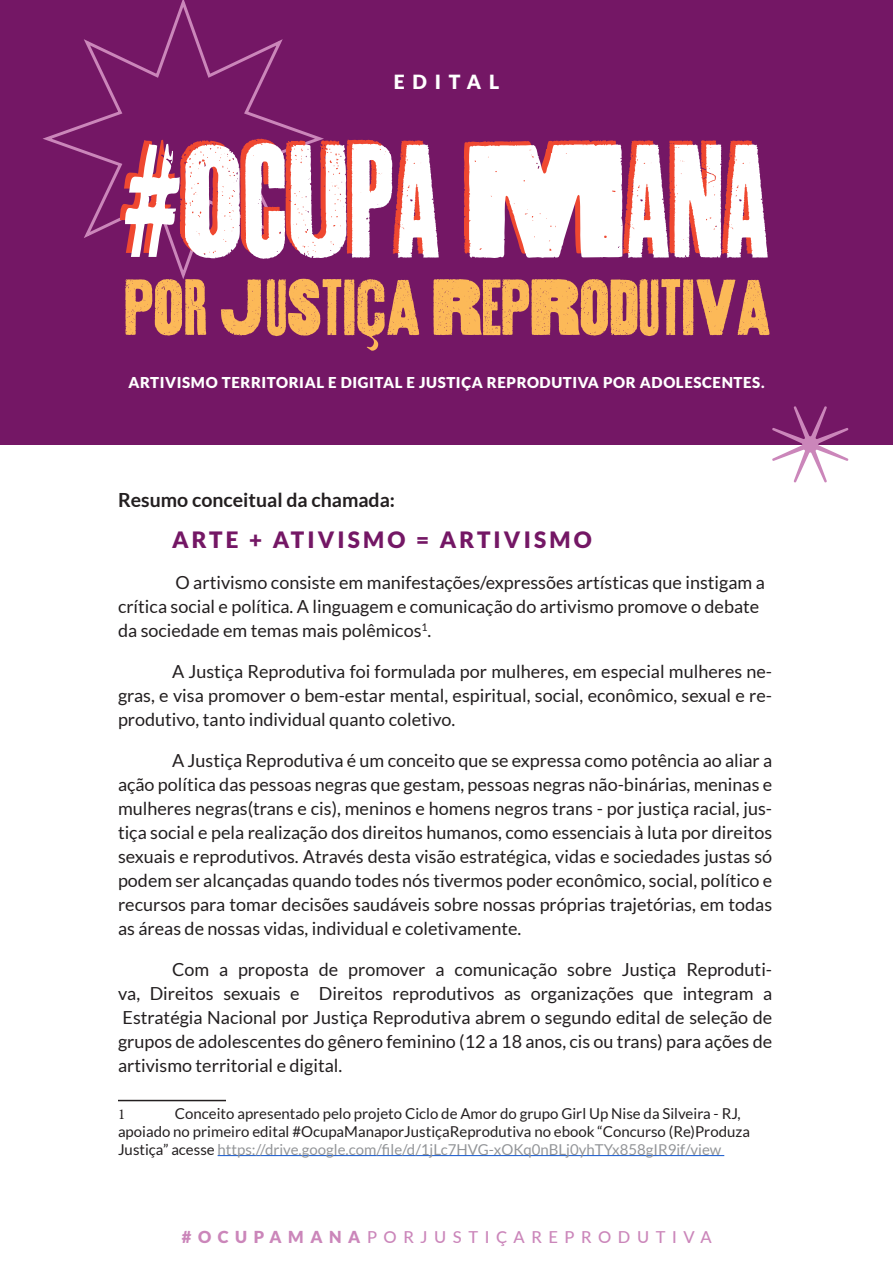
<style>
.page{position:relative;width:893px;height:1263px;background:#fff}
.page>*{position:absolute;margin:0;border:0;box-sizing:border-box;transform-origin:0 0}
.t1{font:167.55px "Thunderhouse";color:#fff}
.t2{font:83.1px "Thunderhouse";color:#fcb958}
.t3{font:900 22.5px "Lato";letter-spacing:.14em;color:#741765}
.t4{font:700 19.5px "Lato";color:#231f20}
.t5{font:900 19.5px "Lato";letter-spacing:.4em;color:#fff}
.t6{font:18px/24px "Lato";color:#231f20;text-align:justify}
.t7{font:500 16.5px "Lato";letter-spacing:.4em;color:#cb86ba}
.t8{font:15px/18px "Lato";color:#231f20}
.t9{font:900 15px "Lato";letter-spacing:.04em;color:#fff}
.t10{font:15px "Minion Pro";color:#231f20}
.s1{color:#939598}
.s2{font-weight:900}
</style>
<div class="page">
<div style="left:0;top:0;width:893px;height:444px;background:#741765"></div>
<svg style="left:771px;top:406px;width:78px;height:77px"></svg>
<svg style="left:43px;top:0;width:281px;height:279px"></svg>
<hr style="left:118px;top:1100px;width:108px;height:1px;background:#231f20">
<hr style="left:218px;top:1155px;width:506px;height:1px;background:#15c">
<p class="t5" style="left:394px;top:70px;width:107px">EDITAL</p>
<h1 class="t1" style="left:120px;top:110px;width:652px">#OCUPA MANA</h1>
<h2 class="t2" style="left:124px;top:262px;width:648px">POR J USTIÇA REPRODUTIVA</h2>
<p class="t9" style="left:128px;top:374px;width:638px">ARTIVISMO TERRITORIAL E DIGITAL E JUSTIÇA REPRODUTIVA POR ADOLESCENTES.</p>
<p class="t4" style="left:118px;top:489px;width:279px">Resumo conceitual da chamada:</p>
<p class="t3" style="left:172px;top:527px;width:421px">ARTE + ATIVISMO = ARTIVISMO</p>
<p class="t6" style="left:118px;top:570px;width:648px;text-align:left;text-indent:57px">O artivismo consiste em manifestações/expressões artísticas que instigam a crítica social e política. A linguagem e comunicação do artivismo promove o debate da sociedade em temas mais polêmicos<sup>1</sup>.</p>
<p class="t6" style="left:118px;top:659px;width:656px;text-indent:54px">A Justiça Reprodutiva foi formulada por mulheres, em especial mulheres ne&shy;gras, e visa promover o bem-estar mental, espiritual, social, econômico, sexual e re&shy;produtivo, tanto individual quanto coletivo.</p>
<p class="t6" style="left:118px;top:748px;width:656px;text-indent:54px">A Justiça Reprodutiva é um conceito que se expressa como potência ao aliar a ação política das pessoas negras que gestam, pessoas negras não-binárias, meninas e mulheres negras(trans e cis), meninos e homens negros trans - por justiça racial, jus&shy;tiça social e pela realização dos direitos humanos, como essenciais à luta por direitos sexuais e reprodutivos. Através desta visão estratégica, vidas e sociedades justas só podem ser alcançadas quando todes nós tivermos poder econômico, social, político e recursos para tomar decisões saudáveis sobre nossas próprias trajetórias, em todas as áreas de nossas vidas, individual e coletivamente.</p>
<p class="t6" style="left:118px;top:957px;width:656px;text-indent:54px">Com a proposta de promover a comunicação sobre Justiça Reproduti&shy;va, Direitos sexuais e Direitos reprodutivos as organizações que integram a Estratégia Nacional por Justiça Reprodutiva abrem o segundo edital de seleção de grupos de adolescentes do gênero feminino (12 a 18 anos, cis ou trans) para ações de artivismo territorial e digital.</p>
<p class="t10" style="left:118px;top:1104px;width:9px">1</p>
<p class="t8" style="left:118px;top:1104px;width:633px;text-indent:57px">Conceito apresentado pelo projeto Ciclo de Amor do grupo Girl Up Nise da Silveira - RJ, apoiado no primeiro edital #OcupaManaporJustiçaReprodutiva no ebook “Concurso (Re)Produza<br>Justiça” acesse <span class="s1">https://drive.google.com/file/d/1jLc7HVG-xOKq0nBLj0yhTYx858gIR9if/view</span></p>
<p class="t7" style="left:182px;top:1225px;width:531px"><span class="s2">#OCUPAMANA</span>PORJUSTIÇAREPRODUTIVA</p>
</div>
